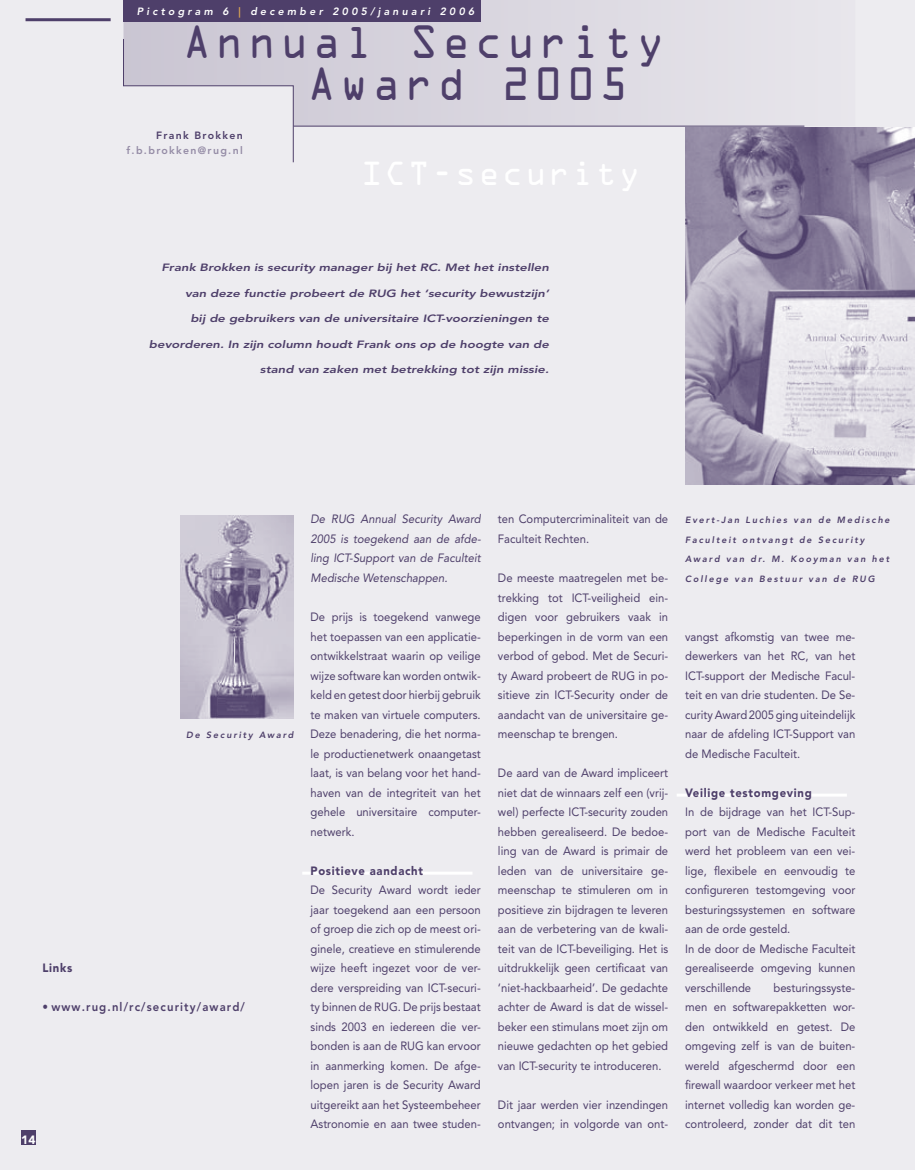
<style>
.page{position:relative;width:915px;height:1170px;background:#fff}
.page>*{position:absolute;margin:0;border:0;box-sizing:border-box;transform-origin:0 0}
.t1{font:42px/42px "OCRA Alternate";letter-spacing:.1em;color:#4e3f6a;scale:.94 1}
.t2{font:12px/19.5px "Avenir";color:#4e3f6a;text-align:justify;scale:.94 1}
.t3{font:italic 12px/19.5px "Avenir";color:#4e3f6a;text-align:justify;scale:.94 1}
.t4{font:900 12px "Avenir";letter-spacing:.06em;color:#4e3f6a;scale:.94 1}
.t5{font:800 12px "Avenir";letter-spacing:.1em;color:#4e3f6a;scale:.94 1}
.t6{font:900 12px "Avenir";color:#fff}
.t7{font:italic 800 10.5px "Avenir";color:#4e3f6a;scale:1.25 1}
.t8{font:italic 800 10.5px "Avenir";letter-spacing:.31em;color:#fff}
.t9{font:800 10.5px "Avenir";letter-spacing:.125em;color:#958ca6}
.t10{font:800 10.5px "Avenir";letter-spacing:.125em;color:#4e3f6a}
.t11{font:italic 800 9px/19.5px "Avenir";letter-spacing:.2em;color:#4e3f6a}
.s1{font-style:normal;color:#dca653}
.s2{font-weight:400}
</style>
<div class="page">
<div style="left:0;top:0;width:914px;height:1169px;background:#edecf0"></div>
<hr style="left:676px;top:793px;width:170px;height:3px;background:#fff">
<hr style="left:302px;top:871px;width:170px;height:3px;background:#fff">
<img style="left:181px;top:516px;width:112px;height:202px">
<img style="left:685px;top:127px;width:229px;height:357px">
<svg style="left:123px;top:0;width:682px;height:126px"></svg>
<svg style="left:123px;top:38px;width:170px;height:125px"></svg>
<hr style="left:293px;top:126px;width:511px;height:1px;background:#4e3f6a">
<hr style="left:26px;top:18px;width:85px;height:3px;background:#4e3f6a">
<div style="left:123px;top:0;width:357px;height:21px;background:#4e3f6a"></div>
<div style="left:21px;top:1129px;width:15px;height:15px;background:#4e3f6a"></div>
<p class="t8" style="left:137px;top:5px;width:339px">Pictogram 6 <span class="s1">|</span> december 2005/januari 2006</p>
<h1 class="t1" style="left:307px;top:24px;width:381px;text-indent:-124px">Annual Security<br>Award 2005</h1>
<p class="t10" style="left:156px;top:129px;width:88px">Frank Brokken</p>
<p class="t9" style="left:127px;top:144px;width:118px">f.b.brokken@rug.nl</p>
<p class="t7" style="left:161px;top:261px;width:311px">Frank Brokken is security manager bij het RC. Met het instellen</p>
<p class="t7" style="left:185px;top:286px;width:292px">van deze functie probeert de RUG het ‘security bewustzijn’</p>
<p class="t7" style="left:190px;top:312px;width:288px">bij de gebruikers van de universitaire ICT-voorzieningen te</p>
<p class="t7" style="left:149px;top:337px;width:321px">bevorderen. In zijn column houdt Frank ons op de hoogte van de</p>
<p class="t7" style="left:260px;top:363px;width:233px">stand van zaken met betrekking tot zijn missie.</p>
<p class="t11" style="left:186px;top:725px;width:109px">De Security Award</p>
<p class="t4" style="left:43px;top:960px;width:33px">Links</p>
<p class="t5" style="left:43px;top:999px;width:217px"><span class="s2">•</span> www.rug.nl/rc/security/award/</p>
<p class="t6" style="left:21px;top:1132px;width:16px">14</p>
<p class="t3" style="left:310px;top:509px;width:182px">De RUG Annual Security Award 2005 is toegekend aan de afde&shy;ling ICT-Support van de Faculteit Medische Wetenschappen.</p>
<p class="t2" style="left:310px;top:607px;width:182px">De prijs is toegekend vanwege het toepassen van een applicatie&shy;ontwikkelstraat waarin op veilige wijze software kan worden ontwik&shy;keld en getest door hierbij gebruik te maken van virtuele computers.<br>Deze benadering, die het norma&shy;le productienetwerk onaangetast laat, is van belang voor het hand&shy;haven van de integriteit van het gehele universitaire computer&shy;netwerk.</p>
<p class="t4" style="left:310px;top:863px;width:121px">Positieve aandacht</p>
<p class="t2" style="left:310px;top:880px;width:182px">De Security Award wordt ieder jaar toegekend aan een persoon of groep die zich op de meest ori&shy;ginele, creatieve en stimulerende wijze heeft ingezet voor de ver&shy;dere verspreiding van ICT-securi&shy;ty binnen de RUG. De prijs bestaat sinds 2003 en iedereen die ver&shy;bonden is aan de RUG kan ervoor in aanmerking komen. De afge&shy;lopen jaren is de Security Award uitgereikt aan het Systeembeheer Astronomie en aan twee studen-</p>
<p class="t2" style="left:498px;top:509px;width:182px">ten Computercriminaliteit van de<br>Faculteit Rechten.</p>
<p class="t2" style="left:498px;top:568px;width:182px">De meeste maatregelen met be&shy;trekking tot ICT-veiligheid ein&shy;digen voor gebruikers vaak in beperkingen in de vorm van een verbod of gebod. Met de Securi&shy;ty Award probeert de RUG in po&shy;sitieve zin ICT-Security onder de aandacht van de universitaire ge&shy;meenschap te brengen.</p>
<p class="t2" style="left:498px;top:763px;width:182px">De aard van de Award impliceert niet dat de winnaars zelf een (vrij&shy;wel) perfecte ICT-security zouden hebben gerealiseerd. De bedoe&shy;ling van de Award is primair de leden van de universitaire ge&shy;meenschap te stimuleren om in positieve zin bijdragen te leveren aan de verbetering van de kwali&shy;teit van de ICT-beveiliging. Het is uitdrukkelijk geen certificaat van ‘niet-hackbaarheid’. De gedachte achter de Award is dat de wissel&shy;beker een stimulans moet zijn om nieuwe gedachten op het gebied van ICT-security te introduceren.</p>
<p class="t2" style="left:498px;top:1094px;width:182px">Dit jaar werden vier inzendingen ontvangen; in volgorde van ont-</p>
<p class="t11" style="left:685px;top:510px;width:206px">Evert-Jan Luchies van de Medische<br>Faculteit ontvangt de Security<br>Award van dr. M. Kooyman van het<br>College van Bestuur van de RUG</p>
<p class="t2" style="left:685px;top:626px;width:182px">vangst afkomstig van twee me&shy;dewerkers van het RC, van het ICT-support der Medische Facul&shy;teit en van drie studenten. De Se&shy;curity Award 2005 ging uiteindelijk naar de afdeling ICT-Support van de Medische Faculteit.</p>
<p class="t4" style="left:685px;top:785px;width:136px">Veilige testomgeving</p>
<p class="t2" style="left:685px;top:802px;width:182px;text-align:left">In de bijdrage van het ICT-Sup&shy;port van de Medische Faculteit werd het probleem van een vei&shy;lige, flexibele en eenvoudig te configureren testomgeving voor besturingssystemen en software aan de orde gesteld.<br>In de door de Medische Faculteit gerealiseerde omgeving kunnen verschillende</p>
<p class="t2" style="left:685px;top:977px;width:182px;text-indent:88px">besturingssyste&shy;men en softwarepakketten wor&shy;den ontwikkeld en getest. De omgeving zelf is van de buiten&shy;wereld afgeschermd door een firewall waardoor verkeer met het internet volledig kan worden ge&shy;controleerd, zonder dat dit ten</p>
</div>
